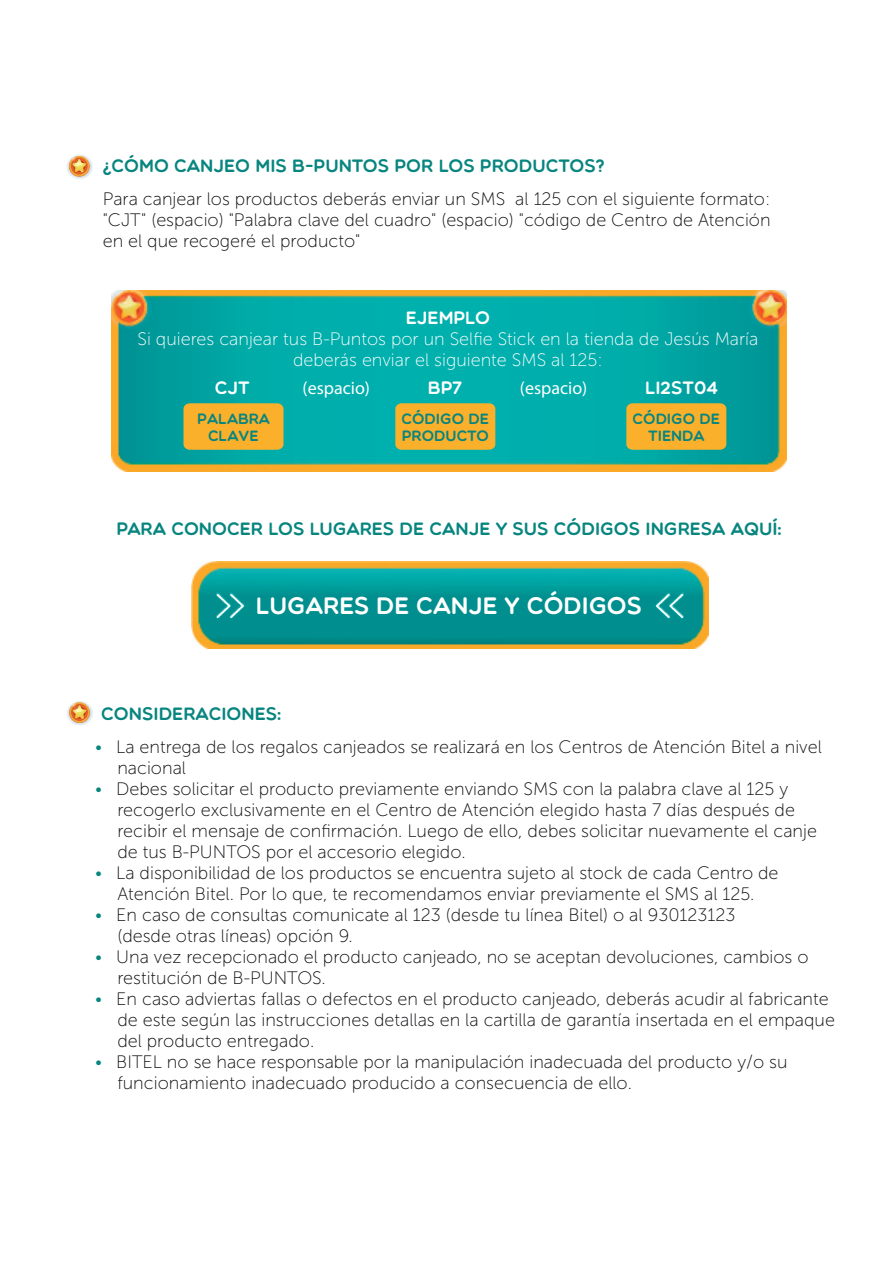
<style>
.page{position:relative;width:893px;height:1263px;background:#fff}
.page>*{position:absolute;margin:0;border:0;box-sizing:border-box;transform-origin:0 0}
.t1{font:24px "Multicolore";color:#fff}
.t2{font:18px/21px "Museo Sans 100";color:#0b090c}
.t3{font:18px "Multicolore";color:#07857f}
.t4{font:18px/21px "Museo Sans 100";color:#fff;text-align:center}
.t5{font:18px "Multicolore";color:#fff}
.t6{font:18px "Myriad Pro";color:#fff}
.t7{font:15px/16.5px "Multicolore";color:#07857f;text-align:center}
.s1{color:#07857f}
</style>
<div class="page">
<img style="left:191px;top:561px;width:518px;height:87px">
<img style="left:112px;top:290px;width:675px;height:182px">
<svg style="left:217px;top:594px;width:27px;height:24px"></svg>
<svg style="left:656px;top:594px;width:27px;height:24px"></svg>
<svg style="left:66px;top:154px;width:27px;height:25px"></svg>
<svg style="left:67px;top:701px;width:26px;height:24px"></svg>
<div style="left:183px;top:403px;width:100px;height:47px;background:#fbb02b;border-radius:6px"></div>
<div style="left:395px;top:403px;width:100px;height:47px;background:#fbb02b;border-radius:6px"></div>
<div style="left:626px;top:403px;width:100px;height:47px;background:#fbb02b;border-radius:6px"></div>
<p class="t3" style="left:103px;top:155px;width:503px">¿CÓMO CANJEO MIS B-PUNTOS POR LOS PRODUCTOS?</p>
<p class="t2" style="left:103px;top:188px;width:669px;text-align:justify">Para canjear los productos deberás enviar un SMS al 125 con el siguiente formato: "CJT" (espacio) "Palabra clave del cuadro" (espacio) "código de Centro de Atención en el que recogeré el producto"</p>
<p class="t5" style="left:406px;top:307px;width:86px">EJEMPLO</p>
<p class="t4" style="left:137px;top:329px;width:622px">Si quieres canjear tus B-Puntos por un Selfie Stick en la tienda de Jesús María deberás enviar el siguiente SMS al 125:</p>
<p class="t5" style="left:215px;top:377px;width:37px">CJT</p>
<p class="t6" style="left:303px;top:377px;width:69px">(espacio)</p>
<p class="t5" style="left:428px;top:377px;width:36px">BP7</p>
<p class="t6" style="left:520px;top:377px;width:69px">(espacio)</p>
<p class="t5" style="left:645px;top:377px;width:74px">LI2ST04</p>
<p class="t7" style="left:197px;top:410px;width:74px">PALABRA<br>CLAVE</p>
<p class="t7" style="left:402px;top:410px;width:89px;text-align:left">CÓDIGO DE<br>PRODUCTO</p>
<p class="t7" style="left:633px;top:410px;width:89px">CÓDIGO DE<br>TIENDA</p>
<p class="t3" style="left:116px;top:518px;width:667px">PARA CONOCER LOS LUGARES DE CANJE Y SUS CÓDIGOS INGRESA AQUÍ:</p>
<h1 class="t1" style="left:256px;top:591px;width:388px">LUGARES DE CANJE Y CÓDIGOS</h1>
<p class="t3" style="left:101px;top:703px;width:182px">CONSIDERACIONES:</p>
<p class="t2" style="left:117px;top:736px;width:706px;text-indent:-22px"><span class="s1">•</span> La entrega de los regalos canjeados se realizará en los Centros de Atención Bitel a nivel nacional</p>
<p class="t2" style="left:117px;top:778px;width:701px;text-indent:-22px"><span class="s1">•</span> Debes solicitar el producto previamente enviando SMS con la palabra clave al 125 y recogerlo exclusivamente en el Centro de Atención elegido hasta 7 días después de recibir el mensaje de confirmación. Luego de ello, debes solicitar nuevamente el canje de tus B-PUNTOS por el accesorio elegido.</p>
<p class="t2" style="left:95px;top:862px;width:685px;text-align:center"><span class="s1">•</span> La disponibilidad de los productos se encuentra sujeto al stock de cada Centro de<br>Atención Bitel. Por lo que, te recomendamos enviar previamente el SMS al 125.</p>
<p class="t2" style="left:117px;top:904px;width:620px;text-indent:-22px"><span class="s1">•</span> En caso de consultas comunicate al 123 (desde tu línea Bitel) o al 930123123 (desde otras líneas) opción 9.</p>
<p class="t2" style="left:117px;top:946px;width:693px;text-indent:-22px"><span class="s1">•</span> Una vez recepcionado el producto canjeado, no se aceptan devoluciones, cambios o restitución de B-PUNTOS.</p>
<p class="t2" style="left:117px;top:988px;width:719px;text-indent:-22px"><span class="s1">•</span> En caso adviertas fallas o defectos en el producto canjeado, deberás acudir al fabricante de este según las instrucciones detallas en la cartilla de garantía insertada en el empaque del producto entregado.</p>
<p class="t2" style="left:117px;top:1051px;width:672px;text-indent:-22px"><span class="s1">•</span> BITEL no se hace responsable por la manipulación inadecuada del producto y/o su funcionamiento inadecuado producido a consecuencia de ello.</p>
</div>
